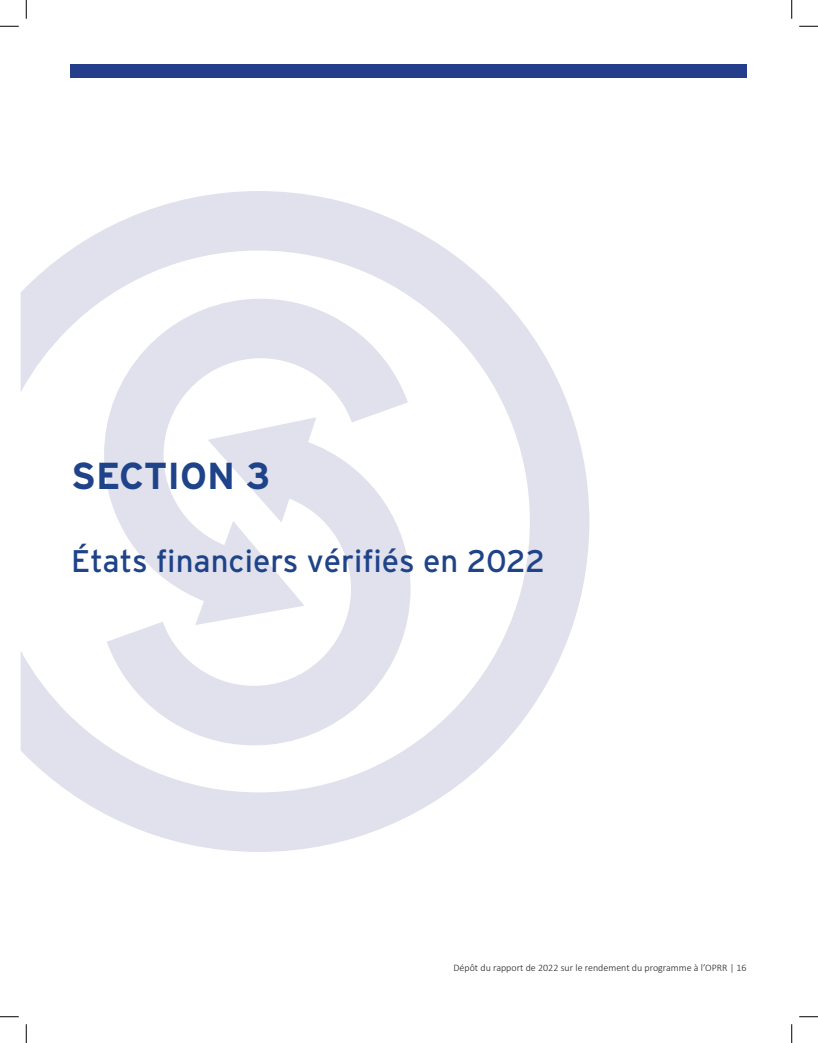
<style>
.page{position:relative;width:818px;height:1043px;background:#fff}
.page>*{position:absolute;margin:0;border:0;box-sizing:border-box;transform-origin:0 0}
.t1{font:700 37.5px "Interstate";color:#1f4389}
.t2{font:31.25px "Interstate";color:#1f4389}
.t3{font:300 10px "Calibri";color:#231f20}
</style>
<div class="page">
<svg style="left:21px;top:191px;width:568px;height:661px"></svg>
<svg style="left:104px;top:299px;width:304px;height:326px;fill:#e0e1ed"></svg>
<svg style="left:107px;top:417px;width:303px;height:328px;fill:#e0e1ed"></svg>
<div style="left:70px;top:64px;width:676px;height:14px;background:#253e8b"></div>
<svg style="left:0;top:25px;width:19px;height:2px"></svg>
<svg style="left:799px;top:25px;width:19px;height:2px"></svg>
<svg style="left:0;top:1016px;width:19px;height:1px"></svg>
<svg style="left:799px;top:1016px;width:19px;height:1px"></svg>
<svg style="left:25px;top:0;width:2px;height:19px"></svg>
<svg style="left:25px;top:1024px;width:2px;height:18px"></svg>
<svg style="left:791px;top:0;width:1px;height:19px"></svg>
<svg style="left:791px;top:1024px;width:1px;height:18px"></svg>
<h1 class="t1" style="left:71px;top:455px;width:200px">SECTION 3</h1>
<h2 class="t2" style="left:71px;top:543px;width:475px">États financiers vérifiés en 2022</h2>
<p class="t3" style="left:453px;top:962px;width:295px">Dépôt du rapport de 2022 sur le rendement du programme à l’OPRR | 16</p>
</div>
